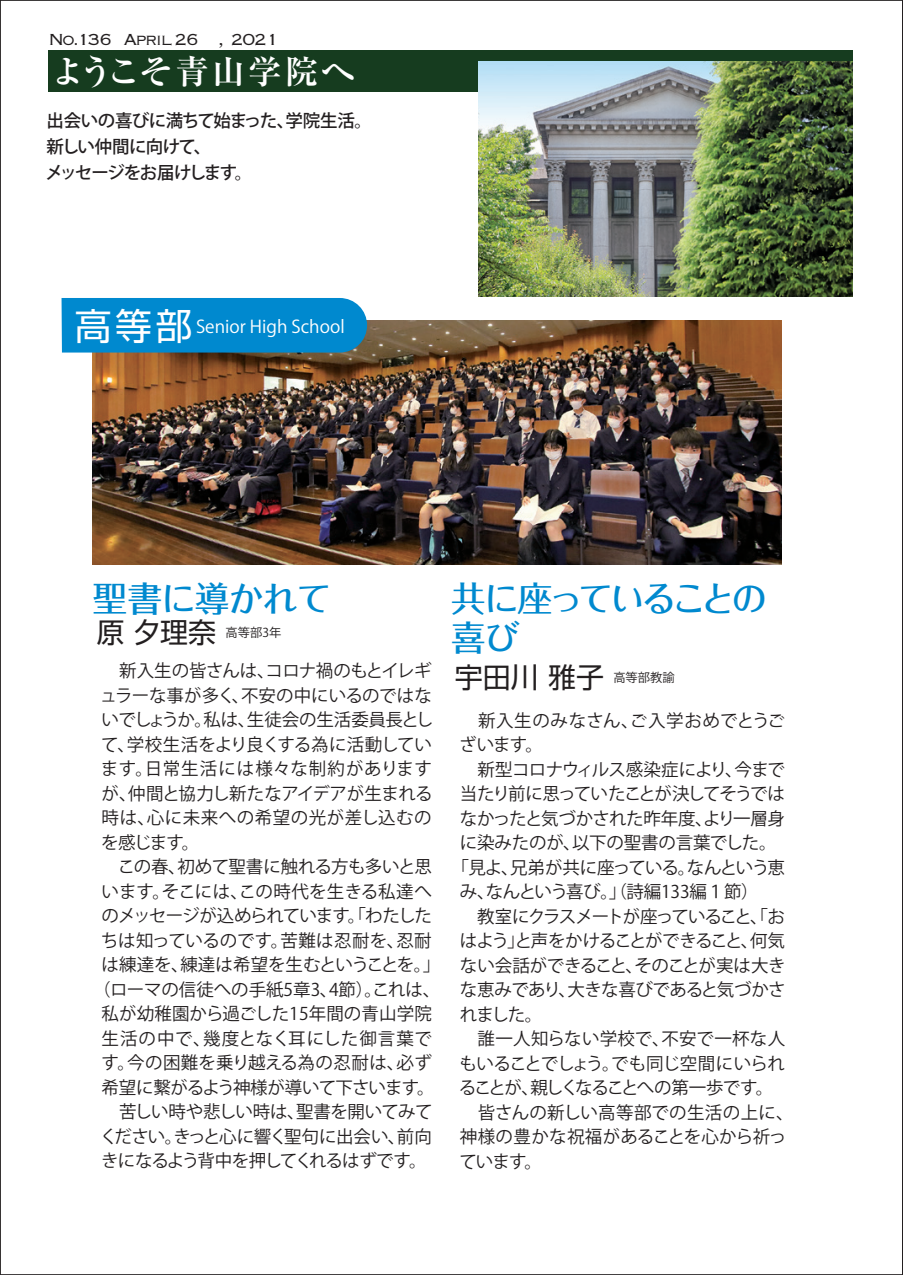
<style>
.page{position:relative;width:903px;height:1275px;background:#fff}
.page>*{position:absolute;margin:0;border:0;box-sizing:border-box;transform-origin:0 0}
.t1{font:500 35px/38.5px "Folk Pro";letter-spacing:-.105em;color:#0089cf}
.t2{font:500 35px "Folk Pro";letter-spacing:-.03em;color:#0089cf}
.t3{font:700 33.25px "Ryumin Pro";letter-spacing:.085em;color:#fff}
.t4{font:28px "Shin Go Pro";color:#231f20}
.t5{font:21px "Copperplate Thirty Two BC";letter-spacing:-.1em;color:#231f20}
.t6{font:17.5px/24.5px "Koz Go Pro";letter-spacing:-.015em;color:#231f20}
.t7{font:17.5px/24.5px "Koz Go Pro";letter-spacing:.005em;color:#231f20}
.t8{font:17.5px/24.5px "Koz Go Pro";letter-spacing:-.055em;color:#231f20}
.t9{font:17.5px/24.5px "Koz Go Pro";letter-spacing:-.035em;color:#231f20}
.t10{font:17.5px/24.5px "Koz Go Pro";letter-spacing:-.075em;color:#231f20}
.t11{font:17.5px/24.5px "Koz Go Pro";letter-spacing:-.06em;color:#231f20}
.t12{font:500 17.5px/26.2px "Koz Go Pro";letter-spacing:-.07em;color:#231f20}
.t13{font:17.5px "Koz Go Pro";letter-spacing:.015em;color:#231f20}
.t14{font:17.5px "Koz Go Pro";letter-spacing:-.05em;color:#231f20}
.t15{font:17.5px "Koz Go Pro";letter-spacing:-.045em;color:#231f20}
.t16{font:17.5px "Koz Go Pro";color:#fff}
.t17{font:17.5px/24.5px "Koz Go Pro";letter-spacing:-.07em;color:#231f20}
.t18{font:17.5px "Koz Go Pro";letter-spacing:.05em;color:#231f20}
.t19{font:17.5px "Koz Go Pro";letter-spacing:.03em;color:#231f20}
.t20{font:17.5px "Koz Go Pro";letter-spacing:.01em;color:#231f20}
.t21{font:17.5px "Koz Go Pro";letter-spacing:-.04em;color:#231f20}
.t22{font:17.5px "Koz Go Pro";letter-spacing:.02em;color:#231f20}
.t23{font:500 17.5px "Koz Go Pro";letter-spacing:-.05em;color:#231f20}
.t24{font:12.25px "Koz Go Pro";color:#231f20}
.s1{font-family:"Shin Go Pro";font-size:36.75px}
</style>
<div class="page">
<img style="left:0;top:0;width:903px;height:1275px">
<p class="t5" style="left:48px;top:29px;width:66px">No.136</p>
<h2 class="t3" style="left:51px;top:46px;width:305px">ようこそ青山学院へ</h2>
<p class="t23" style="left:286px;top:109px;width:88px">学院生活。</p>
<p class="t5" style="left:123px;top:29px;width:77px">April 26</p>
<p class="t5" style="left:218px;top:29px;width:63px">, 2021</p>
<p class="t12" style="left:45px;top:108px;width:250px">出会いの喜びに満ちて始まった、新しい仲間に向けて、<br>メッセージをお届けします。</p>
<p class="t16" style="left:75px;top:315px;width:271px"><span class="s1">高等部</span> Senior High School</p>
<h1 class="t2" style="left:93px;top:569px;width:240px">聖書に導かれて</h1>
<p class="t24" style="left:226px;top:625px;width:57px">高等部年3</p>
<h3 class="t4" style="left:96px;top:609px;width:121px">原夕理奈</h3>
<p class="t21" style="left:265px;top:659px;width:168px">コロナ禍のもとイレギ</p>
<p class="t6" style="left:100px;top:659px;width:333px">　新入生の皆さんは、<br>ュラーな事が多く不安の中にいるのではな</p>
<p class="t6" style="left:247px;top:683px;width:188px;text-indent:-15px">、<br>生徒会の生活委員長とし</p>
<p class="t6" style="left:203px;top:708px;width:53px">私は、</p>
<p class="t8" style="left:127px;top:708px;width:306px;text-indent:-25px">いでしょうか。<br>学校生活をより良くする為に活動してい</p>
<p class="t6" style="left:101px;top:732px;width:35px">て、</p>
<p class="t18" style="left:145px;top:757px;width:289px">日常生活には様々な制約があります</p>
<p class="t6" style="left:128px;top:757px;width:306px;text-indent:-27px">ます。<br>仲間と協力し新たなアイデアが生まれる</p>
<p class="t6" style="left:102px;top:781px;width:36px">が、</p>
<p class="t19" style="left:147px;top:806px;width:286px">心に未来への希望の光が差し込むの</p>
<p class="t6" style="left:102px;top:806px;width:55px">時は、</p>
<p class="t6" style="left:101px;top:830px;width:100px">を感じます。</p>
<p class="t9" style="left:177px;top:855px;width:256px">初めて聖書に触れる方も多いと思</p>
<p class="t6" style="left:102px;top:855px;width:86px">　この春、</p>
<p class="t20" style="left:239px;top:880px;width:194px">この時代を生きる私達へ</p>
<p class="t6" style="left:102px;top:879px;width:70px">います。</p>
<p class="t14" style="left:102px;top:904px;width:332px">のメッセージが込められています。「わたした</p>
<p class="t6" style="left:396px;top:928px;width:37px">忍耐</p>
<p class="t6" style="left:162px;top:879px;width:88px">そこには、</p>
<p class="t6" style="left:180px;top:928px;width:261px;text-indent:-80px">ちは知っているのです。<br>練達は希望を生むということを「。</p>
<p class="t6" style="left:280px;top:928px;width:125px">苦難は忍耐を、</p>
<p class="t6" style="left:102px;top:953px;width:88px">は練達を、</p>
<p class="t6" style="left:93px;top:977px;width:290px">（ローマの信徒への手紙章5 節4、3 ）。</p>
<p class="t7" style="left:102px;top:1002px;width:332px">私が幼稚園から過ごした15年間の青山学院</p>
<p class="t13" style="left:203px;top:1027px;width:230px">幾度となく耳にした御言葉で</p>
<p class="t6" style="left:372px;top:977px;width:69px">これは、</p>
<p class="t6" style="left:102px;top:1026px;width:110px">生活の中で、</p>
<p class="t6" style="left:396px;top:1051px;width:37px">必ず</p>
<p class="t13" style="left:127px;top:1051px;width:279px">今の困難を乗り越える為の忍耐は、</p>
<p class="t6" style="left:102px;top:1051px;width:35px">す。</p>
<p class="t15" style="left:102px;top:1076px;width:334px">希望に繋がるよう神様が導いて下さいます。</p>
<p class="t6" style="left:296px;top:1100px;width:138px">聖書を開いてみて</p>
<p class="t6" style="left:102px;top:1100px;width:204px">　苦しい時や悲しい時は、</p>
<p class="t8" style="left:100px;top:1124px;width:328px">ください。<br>きになるよう背中を押してくれるはずです。</p>
<p class="t6" style="left:397px;top:1124px;width:36px">前向</p>
<p class="t6" style="left:173px;top:1124px;width:233px">きっと心に響く聖句に出会い、</p>
<h1 class="t1" style="left:451px;top:575px;width:317px">共に座っていることの喜び</h1>
<p class="t24" style="left:613px;top:670px;width:63px">高等部教諭</p>
<h3 class="t4" style="left:455px;top:655px;width:151px">宇田川雅子</h3>
<p class="t22" style="left:630px;top:709px;width:157px">ご入学おめでとうご</p>
<p class="t9" style="left:459px;top:708px;width:327px">　新入生のみなさん、<br>ざいます。<br>　新型コロナウィルス感染症により今まで</p>
<p class="t11" style="left:460px;top:757px;width:327px;text-indent:265px">、<br>当たり前に思っていたことが決してそうではなかったと気づかされた昨年度より一層身</p>
<p class="t6" style="left:572px;top:806px;width:206px;text-indent:123px">、<br>以下の聖書の言葉でした。</p>
<p class="t6" style="left:460px;top:831px;width:122px">に染みたのが、</p>
<p class="t6" style="left:451px;top:855px;width:245px">「見よ兄弟が共に座っている。</p>
<p class="t6" style="left:687px;top:855px;width:100px">なんという恵</p>
<p class="t6" style="left:486px;top:855px;width:274px;text-indent:15px">、<br>なんという喜び。」（詩編133編１節(</p>
<p class="t10" style="left:460px;top:880px;width:327px">み、<br>　教室にクラスメートが座っていること、「おはようと声をかけることができること何気</p>
<p class="t6" style="left:460px;top:929px;width:327px;text-indent:47px">」<br>ない会話ができることそのことが実は大き</p>
<p class="t6" style="left:741px;top:929px;width:19px">、</p>
<p class="t6" style="left:460px;top:953px;width:327px;text-indent:166px">、<br>な恵みであり大きな喜びであると気づかさ</p>
<p class="t6" style="left:558px;top:978px;width:19px">、</p>
<p class="t6" style="left:460px;top:1002px;width:84px">れました。</p>
<p class="t6" style="left:459px;top:1027px;width:327px">　誰一人知らない学校で、<br>もいることでしょうでも同じ空間にいられ</p>
<p class="t13" style="left:661px;top:1027px;width:125px">不安で一杯な人</p>
<p class="t17" style="left:530px;top:1051px;width:244px;text-indent:72px">。<br>親しくなることへの第一歩です。</p>
<p class="t7" style="left:459px;top:1076px;width:336px">ることが、<br>　皆さんの新しい高等部での生活の上に、神様の豊かな祝福があることを心から祈っています。</p>
</div>
